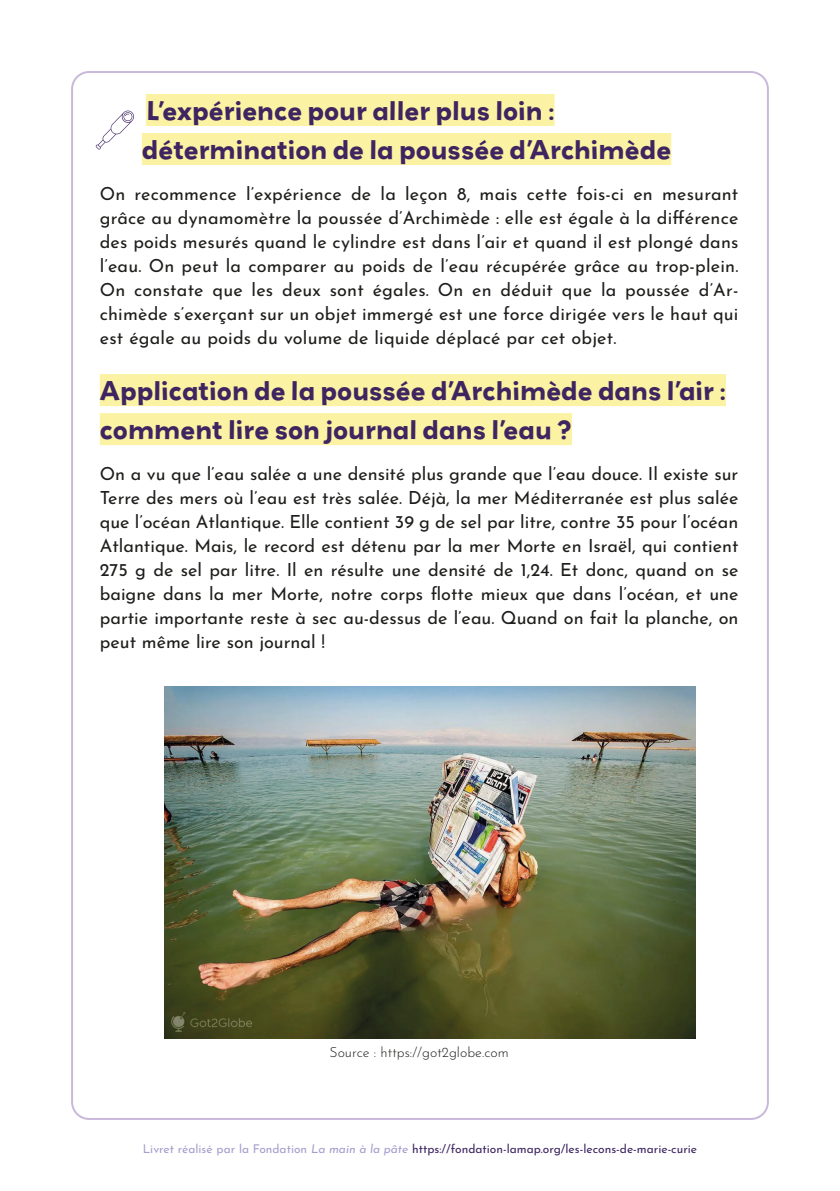
<style>
.page{position:relative;width:840px;height:1191px;background:#fff}
.page>*{position:absolute;margin:0;border:0;box-sizing:border-box;transform-origin:0 0}
.Titres_parties{font:700 24px "Grenadine MVB";color:#3e2561}
.standard_justifié{font:18px/24px "Josefin Sans";color:#1d1d1b;text-align:justify}
.standard_justifié-2{font:300 14px "Josefin Sans";color:#1d1d1b}
.t1{font:12px "Josefin Sans";color:#3e2561}
.s1{color:#a69dcd}
.s2{font-style:italic;color:#a69dcd}
</style>
<div class="page">
<div style="left:146px;top:94px;width:408px;height:32px;background:#fbf3a3"></div>
<div style="left:142px;top:133px;width:529px;height:32px;background:#fbf3a3"></div>
<div style="left:100px;top:374px;width:625px;height:32px;background:#fbf3a3"></div>
<div style="left:100px;top:413px;width:471px;height:32px;background:#fbf3a3"></div>
<svg style="left:96px;top:111px;width:38px;height:39px"></svg>
<img style="left:164px;top:686px;width:531px;height:353px">
<p class="Titres_parties" style="left:146px;top:93px;width:410px">L’expérience pour aller plus loin :</p>
<p class="Titres_parties" style="left:142px;top:132px;width:530px">détermination de la poussée d’Archimède</p>
<p class="standard_justifié" style="left:100px;top:180px;width:640px">On recommence l’expérience de la leçon 8, mais cette fois-ci en mesurant grâce au dynamomètre la poussée d’Archimède : elle est égale à la différence des poids mesurés quand le cylindre est dans l’air et quand il est plongé dans l’eau. On peut la comparer au poids de l’eau récupérée grâce au trop-plein.<br>On constate que les deux sont égales. On en déduit que la poussée d’Ar&shy;chimède s’exerçant sur un objet immergé est une force dirigée vers le haut qui est égale au poids du volume de liquide déplacé par cet objet.</p>
<p class="Titres_parties" style="left:100px;top:373px;width:627px">Application de la poussée d’Archimède dans l’air :</p>
<p class="Titres_parties" style="left:100px;top:412px;width:473px">comment lire son journal dans l’eau ?</p>
<p class="standard_justifié" style="left:100px;top:460px;width:640px">On a vu que l’eau salée a une densité plus grande que l’eau douce. Il existe sur Terre des mers où l’eau est très salée. Déjà, la mer Méditerranée est plus salée que l’océan Atlantique. Elle contient 39 g de sel par litre, contre 35 pour l’océan Atlantique. Mais, le record est détenu par la mer Morte en Israël, qui contient 275 g de sel par litre. Il en résulte une densité de 1,24. Et donc, quand on se baigne dans la mer Morte, notre corps flotte mieux que dans l’océan, et une partie importante reste à sec au-dessus de l’eau. Quand on fait la planche, on peut même lire son journal !</p>
<p class="standard_justifié-2" style="left:329px;top:1042px;width:180px">Source : https://got2globe.com</p>
<p class="t1" style="left:143px;top:1140px;width:555px"><span class="s1">Livret réalisé par la Fondation</span> <span class="s2">La main à la pâte</span> https://fondation-lamap.org/les-lecons-de-marie-curie</p>
</div>
